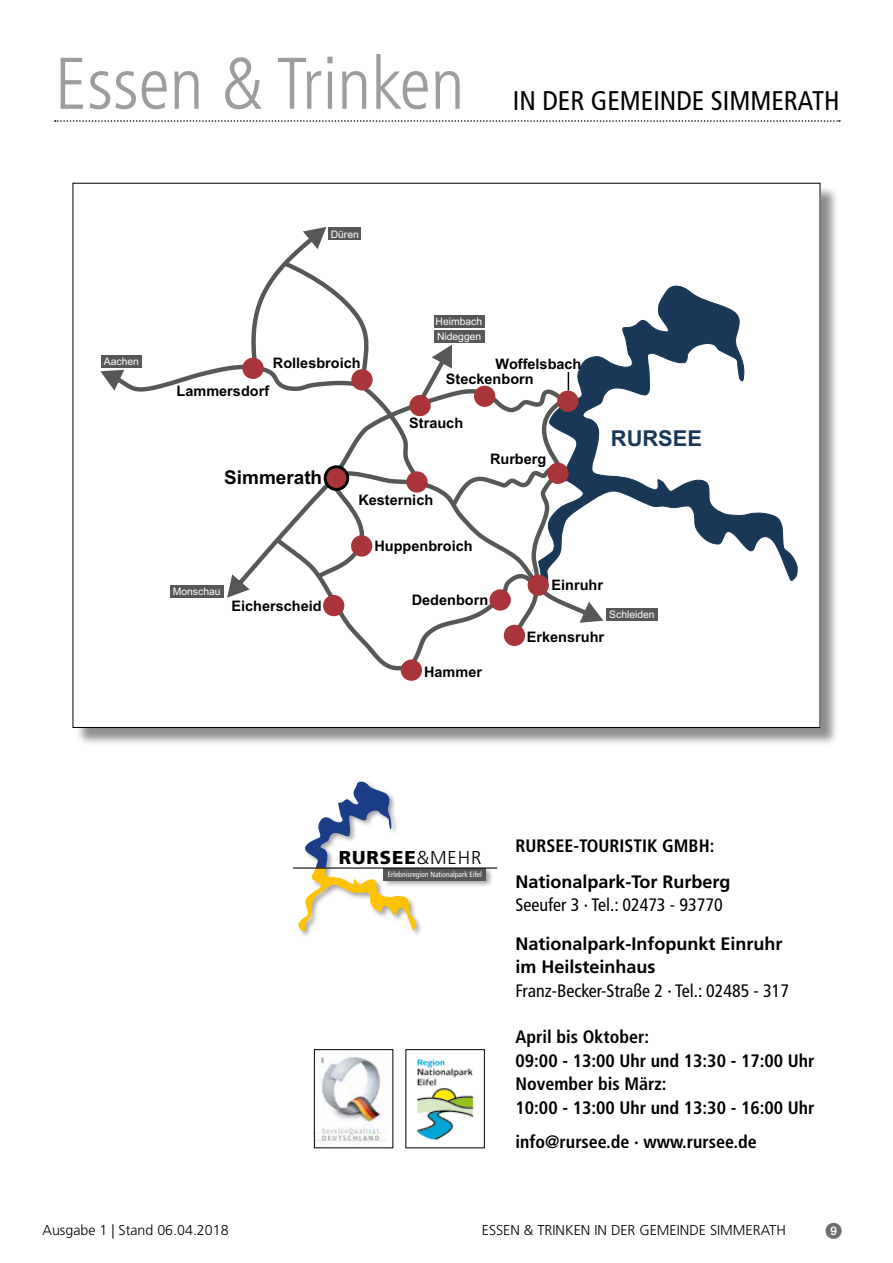
<style>
.page{position:relative;width:893px;height:1263px;background:#fff}
.page>*{position:absolute;margin:0;border:0;box-sizing:border-box;transform-origin:0 0}
.t1{font:300 condensed 73.05px "Frutiger LT Std";color:#9d9d9c}
.t2{font:condensed 27px "Frutiger LT Std";color:#000}
.t3{font:700 21.9px "Arial";color:#193857}
.t4{font:700 18.9px "Arial";color:#000}
.t5{font:900 18.6px "Frutiger LT Std";letter-spacing:.05em;color:#000}
.t6{font:700 condensed 18px/23.4px "Frutiger LT Std";color:#000}
.t7{font:700 18px/23.4px "Frutiger LT Std";color:#000}
.t8{font:condensed 18px "Frutiger LT Std";color:#000}
.t9{font:700 14.55px "Arial";color:#000}
.t10{font:300 14.25px "Frutiger LT Std";color:#000}
.t11{font:10.35px "Arial";color:#fff}
.t12{font:condensed 7.65px "Frutiger LT Std";color:#fff}
.s1{font-weight:300}
</style>
<div class="page">
<div style="left:75px;top:185px;width:764px;height:562px;background:#000;opacity:.45"></div>
<div style="left:73px;top:183px;width:747px;height:544px;background:#fff"></div>
<svg style="left:603px;top:285px;width:195px;height:296px"></svg>
<div style="left:401px;top:659px;width:21px;height:22px;background:#a93439;border-radius:50%"></div>
<svg style="left:100px;top:227px;width:503px;height:443px"></svg>
<div style="left:328px;top:227px;width:33px;height:13px;background:#575756"></div>
<div style="left:434px;top:330px;width:51px;height:13px;background:#575756"></div>
<div style="left:101px;top:355px;width:41px;height:12px;background:#575756"></div>
<div style="left:170px;top:585px;width:54px;height:13px;background:#575756"></div>
<div style="left:606px;top:608px;width:52px;height:12px;background:#575756"></div>
<div style="left:434px;top:315px;width:51px;height:13px;background:#575756"></div>
<svg style="left:55px;top:120px;width:785px;height:2px"></svg>
<img style="left:316px;top:1056px;width:70px;height:88px">
<div style="left:314px;top:1049px;width:79px;height:99px;border:1px solid #000"></div>
<img style="left:416px;top:1058px;width:58px;height:83px">
<div style="left:405px;top:1049px;width:80px;height:99px;border:1px solid #000"></div>
<svg style="left:295px;top:781px;width:121px;height:149px"></svg>
<div style="left:384px;top:868px;width:102px;height:12px;background:#575756"></div>
<hr style="left:293px;top:867px;width:204px;height:1px;background:#000">
<h1 class="t1" style="left:55px;top:42px;width:411px">Essen &amp; Trinken</h1>
<h2 class="t2" style="left:513px;top:85px;width:328px">IN DER GEMEINDE SIMMERATH</h2>
<p class="t11" style="left:104px;top:354px;width:37px">Aachen</p>
<p class="t11" style="left:331px;top:227px;width:30px">Düren</p>
<p class="t9" style="left:273px;top:353px;width:89px">Rollesbroich</p>
<p class="t11" style="left:436px;top:315px;width:48px">Heimbach</p>
<p class="t11" style="left:437px;top:330px;width:46px">Nideggen</p>
<p class="t9" style="left:496px;top:354px;width:87px">Woffelsbach</p>
<p class="t9" style="left:177px;top:381px;width:94px">Lammersdorf</p>
<p class="t4" style="left:224px;top:464px;width:99px">Simmerath</p>
<p class="t11" style="left:173px;top:585px;width:49px">Monschau</p>
<p class="t9" style="left:231px;top:597px;width:92px">Eicherscheid</p>
<p class="t9" style="left:446px;top:369px;width:89px">Steckenborn</p>
<p class="t9" style="left:409px;top:413px;width:55px">Strauch</p>
<p class="t9" style="left:358px;top:490px;width:76px">Kesternich</p>
<p class="t9" style="left:490px;top:449px;width:58px">Rurberg</p>
<p class="t3" style="left:611px;top:424px;width:93px">RURSEE</p>
<p class="t9" style="left:374px;top:536px;width:100px">Huppenbroich</p>
<p class="t9" style="left:412px;top:590px;width:78px">Dedenborn</p>
<p class="t9" style="left:551px;top:575px;width:53px">Einruhr</p>
<p class="t11" style="left:609px;top:607px;width:47px">Schleiden</p>
<p class="t9" style="left:424px;top:662px;width:59px">Hammer</p>
<p class="t9" style="left:527px;top:627px;width:79px">Erkensruhr</p>
<p class="t5" style="left:339px;top:846px;width:144px">RURSEE<span class="s1">&amp;MEHR</span></p>
<p class="t12" style="left:388px;top:870px;width:96px">Erlebnisregion Nationalpark Eifel</p>
<p class="t6" style="left:516px;top:834px;width:200px">RURSEE-TOURISTIK GMBH:</p>
<p class="t7" style="left:516px;top:870px;width:217px">Nationalpark-Tor Rurberg</p>
<p class="t8" style="left:516px;top:895px;width:209px">Seeufer 3 · Tel.: 02473 - 93770</p>
<p class="t7" style="left:516px;top:932px;width:269px">Nationalpark-Infopunkt Einruhr im Heilsteinhaus</p>
<p class="t8" style="left:516px;top:980px;width:275px">Franz-Becker-Straße 2 · Tel.: 02485 - 317</p>
<p class="t6" style="left:516px;top:1025px;width:300px">April bis Oktober:<br>09:00 - 13:00 Uhr und 13:30 - 17:00 Uhr<br>November bis März:<br>10:00 - 13:00 Uhr und 13:30 - 16:00 Uhr</p>
<p class="t6" style="left:516px;top:1130px;width:243px">info@rursee.de · www.rursee.de</p>
<p class="t10" style="left:43px;top:1222px;width:188px">Ausgabe 1 | Stand 06.04.2018</p>
<p class="t10" style="left:482px;top:1222px;width:305px">ESSEN &amp; TRINKEN IN DER GEMEINDE SIMMERATH</p>
</div>
